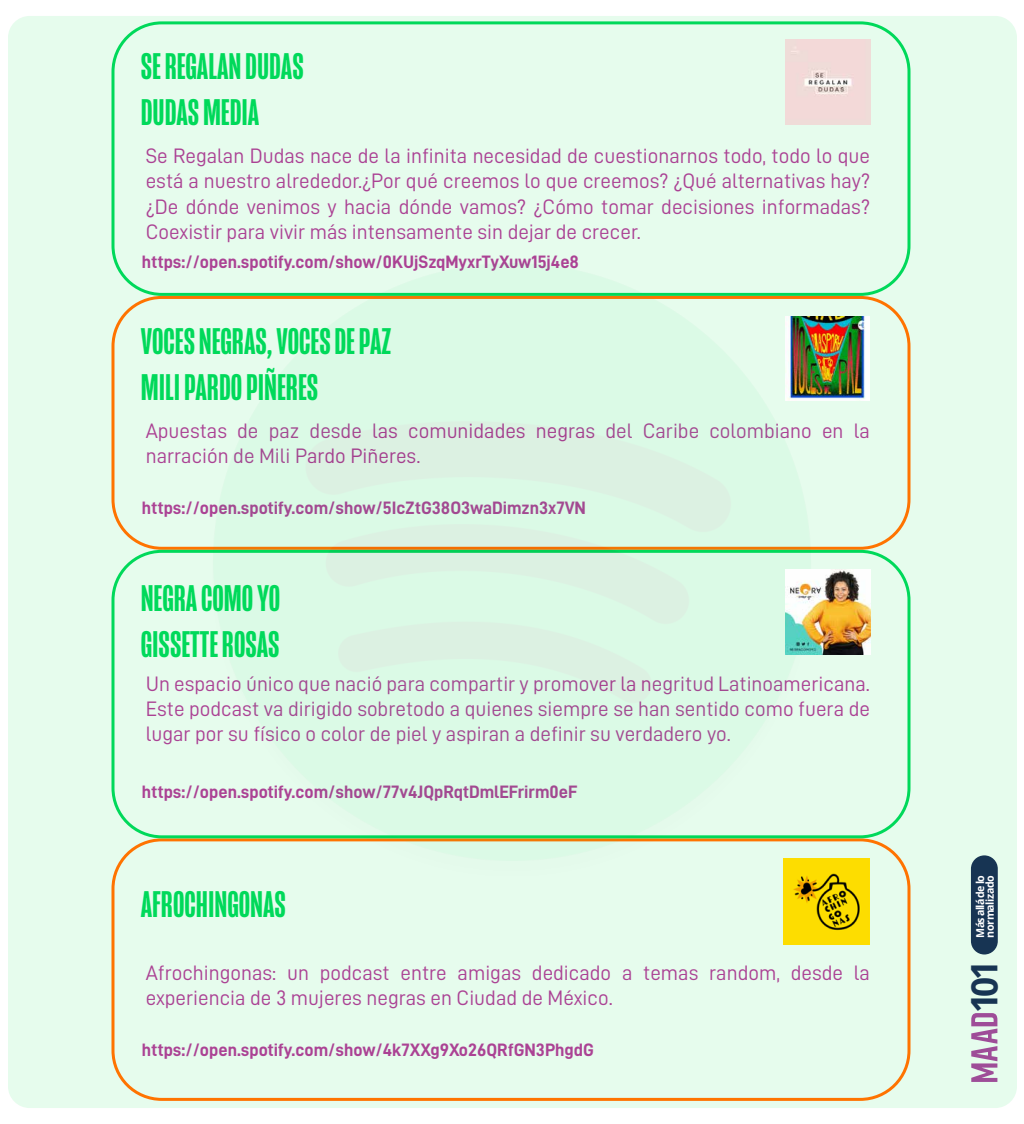
<style>
.page{position:relative;width:1024px;height:1124px;background:#fff}
.page>*{position:absolute;margin:0;border:0;box-sizing:border-box;transform-origin:0 0}
.t1{font:500 38px/45.6px "Mongoose";color:#00d95a}
.t2{font:700 36.5px "Open Sans";color:#173453;scale:.96 1}
.t3{font:21px/25.2px "D DIN";color:#ab4294;text-align:justify}
.t4{font:18px "D DIN Bold";color:#ab4294}
.t5{font:700 10.9px/9.8px "Open Sans";letter-spacing:-.04em;color:#fff}
</style>
<div class="page">
<div style="left:8px;top:16px;width:1009px;height:1092px;background:#e6fced;border-radius:22px"></div>
<div style="left:971px;top:855px;width:27px;height:100px;background:#173453;border-radius:13px"></div>
<svg style="left:971px;top:1013px;width:26px;height:69px"></svg>
<div style="left:111px;top:21px;width:799px;height:275px;border:3px solid #00d95a;border-radius:49px"></div>
<div style="left:111px;top:838px;width:799px;height:263px;border:3px solid #ff7300;border-radius:49px"></div>
<img style="left:172px;top:264px;width:680px;height:596px">
<img style="left:785px;top:39px;width:86px;height:86px">
<img style="left:785px;top:569px;width:86px;height:86px">
<img style="left:783px;top:858px;width:87px;height:87px">
<img style="left:785px;top:316px;width:85px;height:85px">
<h1 class="t1" style="left:141px;top:44px;width:165px">SE REGALAN DUDAS<br>DUDAS MEDIA</h1>
<p class="t3" style="left:146px;top:143px;width:726px">Se Regalan Dudas nace de la infinita necesidad de cuestionarnos todo, todo lo que está a nuestro alrededor.¿Por qué creemos lo que creemos? ¿Qué alternativas hay? ¿De dónde venimos y hacia dónde vamos? ¿Cómo tomar decisiones informadas?<br>Coexistir para vivir más intensamente sin dejar de crecer.</p>
<p class="t4" style="left:142px;top:252px;width:439px">https://open.spotify.com/show/0KUjSzqMyxrTyXuw15j4e8</p>
<h1 class="t1" style="left:141px;top:319px;width:252px">VOCES NEGRAS, VOCES DE PAZ<br>MILI PARDO PIÑERES</h1>
<p class="t3" style="left:146px;top:418px;width:726px">Apuestas de paz desde las comunidades negras del Caribe colombiano en la narración de Mili Pardo Piñeres.</p>
<p class="t4" style="left:142px;top:497px;width:446px">https://open.spotify.com/show/5IcZtG38O3waDimzn3x7VN</p>
<h1 class="t1" style="left:141px;top:576px;width:141px">NEGRA COMO YO<br>GISSETTE ROSAS</h1>
<p class="t3" style="left:146px;top:671px;width:726px">Un espacio único que nació para compartir y promover la negritud Latinoamericana.<br>Este podcast va dirigido sobretodo a quienes siempre se han sentido como fuera de lugar por su físico o color de piel y aspiran a definir su verdadero yo.</p>
<p class="t4" style="left:142px;top:781px;width:437px">https://open.spotify.com/show/77v4JQpRqtDmlEFrirm0eF</p>
<h1 class="t1" style="left:141px;top:882px;width:147px">AFROCHINGONAS</h1>
<p class="t3" style="left:146px;top:960px;width:726px">Afrochingonas: un podcast entre amigas dedicado a temas random, desde la experiencia de 3 mujeres negras en Ciudad de México.</p>
<p class="t4" style="left:142px;top:1040px;width:454px">https://open.spotify.com/show/4k7XXg9Xo26QRfGN3PhgdG</p>
<p class="t5" style="left:975px;top:938px;width:64px;rotate:-90deg">Más allá de lo normalizado</p>
<h2 class="t2" style="left:958px;top:1013px;width:57px;rotate:-90deg">101</h2>
</div>
